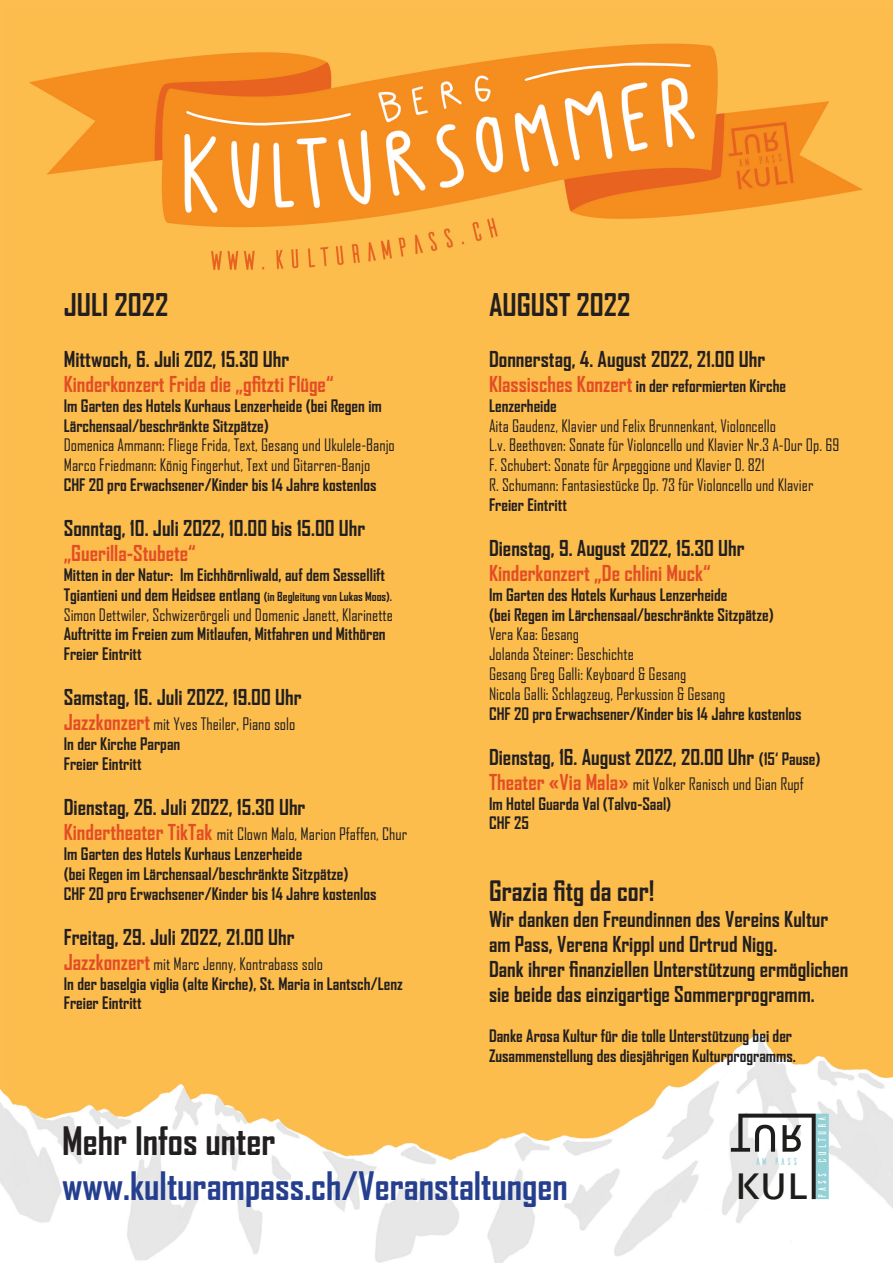
<style>
.page{position:relative;width:893px;height:1263px;background:#fff}
.page>*{position:absolute;margin:0;border:0;box-sizing:border-box;transform-origin:0 0}
.t1{font:600 38.1px "Sukhumvit Set";color:#1d1d1b}
.t2{font:700 37.5px "Agency FB";color:#253f8e}
.t3{font:700 37.5px "Agency FB";color:#231f20}
.t4{font:700 30px "Agency FB";color:#231f20}
.t5{font:700 27px "Agency FB";color:#231f20}
.t6{font:700 21px/25.2px "Agency FB";color:#231f20}
.t7{font:700 21px "Agency FB";color:#e34d25}
.t8{font:700 16.5px/19.8px "Agency FB";color:#231f20}
.t9{font:16.5px/19.8px "Agency FB";color:#231f20}
.t10{font:10.2px "Ailerons";letter-spacing:.025em;color:#94d1d6}
.s1{font-size:12px}
.s2{font-weight:700;font-size:21px;color:#e34d25}
.s3{font-size:21px;color:#e34d25}
.s4{font-size:16.5px}
</style>
<div class="page">
<img style="left:0;top:0;width:893px;height:1263px">
<svg style="left:731px;top:1113px;width:98px;height:86px"></svg>
<p class="t4" style="left:64px;top:286px;width:106px">JULI 2022</p>
<p class="t6" style="left:64px;top:346px;width:227px">Mittwoch, 6. Juli 202, 15.30 Uhr</p>
<p class="t7" style="left:64px;top:371px;width:271px">Kinderkonzert Frida die „gfitzti Flüge“</p>
<p class="t8" style="left:64px;top:395px;width:320px">Im Garten des Hotels Kurhaus Lenzerheide (bei Regen im<br>Lärchensaal/beschränkte Sitzpätze)</p>
<p class="t9" style="left:64px;top:435px;width:333px">Domenica Ammann: Fliege Frida, Text, Gesang und Ukulele-Banjo<br>Marco Friedmann: König Fingerhut, Text und Gitarren-Banjo</p>
<p class="t8" style="left:64px;top:474px;width:314px">CHF 20 pro Erwachsener/Kinder bis 14 Jahre kostenlos</p>
<p class="t6" style="left:64px;top:515px;width:303px">Sonntag, 10. Juli 2022, 10.00 bis 15.00 Uhr</p>
<p class="t7" style="left:64px;top:540px;width:134px">„Guerilla-Stubete“</p>
<p class="t8" style="left:64px;top:564px;width:330px">Mitten in der Natur: Im Eichhörnliwald, auf dem Sessellift<br>Tgiantieni und dem Heidsee entlang <span class="s1">(in Begleitung von Lukas Moos).</span></p>
<p class="t9" style="left:64px;top:604px;width:331px">Simon Dettwiler, Schwizerörgeli und Domenic Janett, Klarinette</p>
<p class="t8" style="left:64px;top:624px;width:323px">Auftritte im Freien zum Mitlaufen, Mitfahren und Mithören<br>Freier Eintritt</p>
<p class="t6" style="left:64px;top:684px;width:239px">Samstag, 16. Juli 2022, 19.00 Uhr</p>
<p class="t9" style="left:64px;top:714px;width:233px"><span class="s2">Jazzkonzert</span> mit Yves Theiler, Piano solo</p>
<p class="t8" style="left:64px;top:734px;width:118px">In der Kirche Parpan</p>
<p class="t8" style="left:64px;top:753px;width:79px">Freier Eintritt</p>
<p class="t6" style="left:64px;top:794px;width:243px">Dienstag, 26. Juli 2022, 15.30 Uhr</p>
<p class="t9" style="left:64px;top:824px;width:345px"><span class="s2">Kindertheater TikTak</span> mit Clown Malo, Marion Pfaffen, Chur</p>
<p class="t8" style="left:64px;top:843px;width:240px">Im Garten des Hotels Kurhaus Lenzerheide</p>
<p class="t8" style="left:64px;top:863px;width:286px">(bei Regen im Lärchensaal/beschränkte Sitzpätze)</p>
<p class="t8" style="left:64px;top:883px;width:314px">CHF 20 pro Erwachsener/Kinder bis 14 Jahre kostenlos</p>
<p class="t6" style="left:64px;top:924px;width:232px">Freitag, 29. Juli 2022, 21.00 Uhr</p>
<p class="t9" style="left:64px;top:953px;width:261px"><span class="s2">Jazzkonzert</span> mit Marc Jenny, Kontrabass solo</p>
<p class="t8" style="left:64px;top:973px;width:341px">In der baselgia viglia (alte Kirche), St. Maria in Lantsch/Lenz</p>
<p class="t8" style="left:64px;top:993px;width:79px">Freier Eintritt</p>
<p class="t4" style="left:489px;top:286px;width:143px">AUGUST 2022</p>
<p class="t6" style="left:489px;top:346px;width:278px">Donnerstag, 4. August 2022, 21.00 Uhr</p>
<p class="t8" style="left:489px;top:375px;width:299px"><span class="s3">Klassisches Konzert</span> in der reformierten Kirche</p>
<p class="t8" style="left:489px;top:395px;width:69px">Lenzerheide</p>
<p class="t9" style="left:489px;top:415px;width:288px">Aita Gaudenz, Klavier und Felix Brunnenkant, Violoncello</p>
<p class="t9" style="left:489px;top:435px;width:352px">L.v. Beethoven: Sonate für Violoncello und Klavier Nr.3 A-Dur Op. 69</p>
<p class="t9" style="left:489px;top:455px;width:277px">F. Schubert: Sonate für Arpeggione und Klavier D. 821</p>
<p class="t9" style="left:489px;top:475px;width:326px">R. Schumann: Fantasiestücke Op. 73 für Violoncello und Klavier</p>
<p class="t8" style="left:489px;top:494px;width:79px">Freier Eintritt</p>
<p class="t6" style="left:489px;top:535px;width:257px">Dienstag, 9. August 2022, 15.30 Uhr</p>
<p class="t7" style="left:489px;top:560px;width:223px">Kinderkonzert „De chlini Muck“</p>
<p class="t8" style="left:489px;top:584px;width:240px">Im Garten des Hotels Kurhaus Lenzerheide</p>
<p class="t8" style="left:489px;top:604px;width:286px">(bei Regen im Lärchensaal/beschränkte Sitzpätze)</p>
<p class="t9" style="left:489px;top:624px;width:91px">Vera Kaa: Gesang</p>
<p class="t9" style="left:489px;top:644px;width:146px">Jolanda Steiner: Geschichte</p>
<p class="t9" style="left:489px;top:664px;width:199px">Gesang Greg Galli: Keyboard &amp; Gesang</p>
<p class="t9" style="left:489px;top:683px;width:238px">Nicola Galli: Schlagzeug, Perkussion &amp; Gesang</p>
<p class="t8" style="left:489px;top:703px;width:314px">CHF 20 pro Erwachsener/Kinder bis 14 Jahre kostenlos</p>
<p class="t6" style="left:489px;top:744px;width:333px">Dienstag, 16. August 2022, 20.00 Uhr <span class="s4">(15‘ Pause)</span></p>
<p class="t9" style="left:489px;top:773px;width:316px"><span class="s2">Theater «Via Mala»</span> mit Volker Ranisch und Gian Rupf</p>
<p class="t8" style="left:489px;top:793px;width:184px">Im Hotel Guarda Val (Talvo-Saal)</p>
<p class="t8" style="left:489px;top:813px;width:41px">CHF 25</p>
<p class="t5" style="left:489px;top:874px;width:167px">Grazia fitg da cor!</p>
<p class="t6" style="left:489px;top:906px;width:341px">Wir danken den Freundinnen des Vereins Kultur am Pass, Verena Krippl und Ortrud Nigg.</p>
<p class="t6" style="left:489px;top:956px;width:361px">Dank ihrer finanziellen Unterstützung ermöglichen sie beide das einzigartige Sommerprogramm.</p>
<p class="t8" style="left:489px;top:1025px;width:305px">Danke Arosa Kultur für die tolle Unterstützung bei der</p>
<p class="t8" style="left:489px;top:1045px;width:308px">Zusammenstellung des diesjährigen Kulturprogramms.</p>
<p class="t3" style="left:62px;top:1117px;width:215px">Mehr Infos unter</p>
<p class="t2" style="left:62px;top:1162px;width:507px">www.kulturampass.ch/Veranstaltungen</p>
<p class="t1" style="left:736px;top:1158px;width:73px">KUL</p>
<p class="t10" style="left:755px;top:1157px;width:45px">AM PASS</p>
</div>
